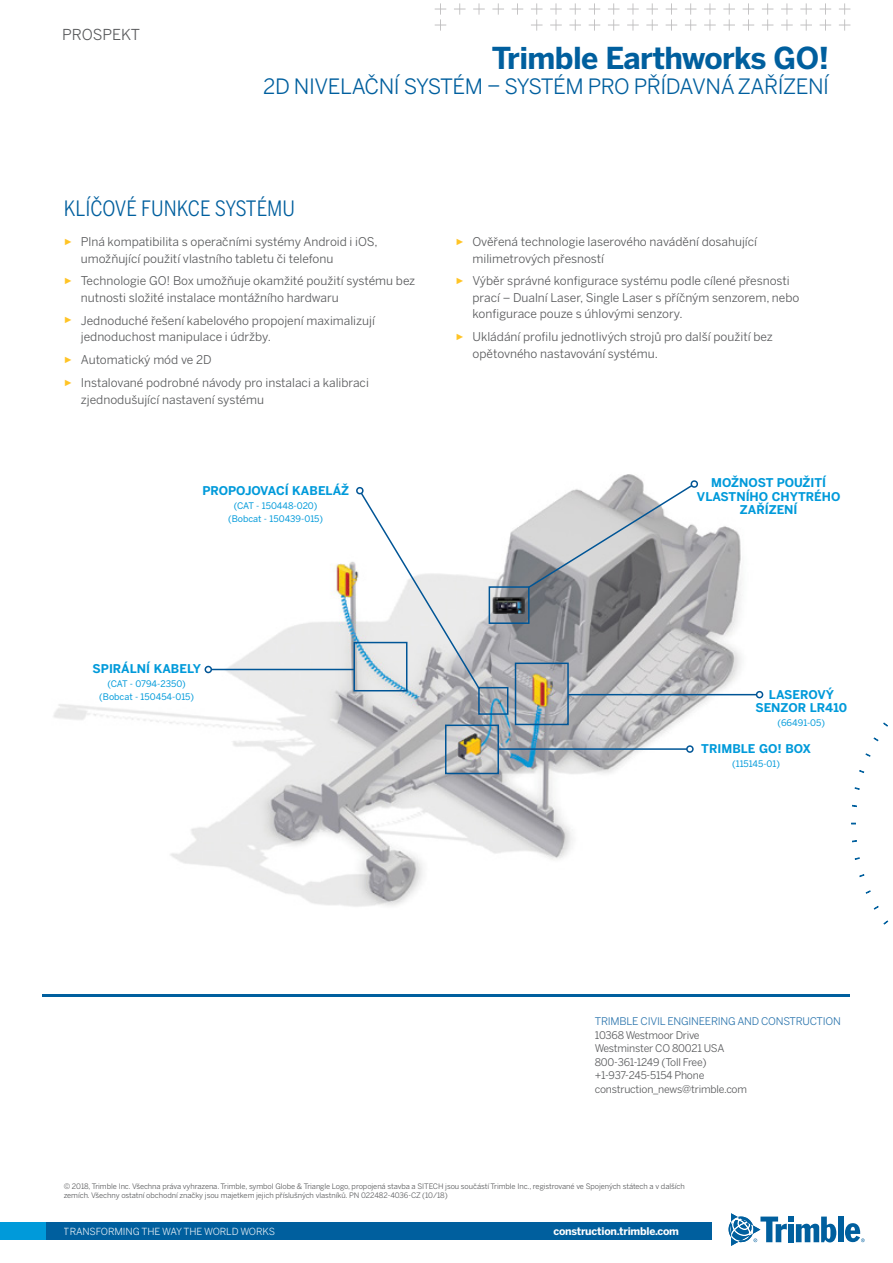
<style>
.page{position:relative;width:893px;height:1263px;background:#fff}
.page>*{position:absolute;margin:0;border:0;box-sizing:border-box;transform-origin:0 0}
.t1{font:700 30px "Benton Sans";letter-spacing:-.02em;color:#005f9e}
.t2{font:21px "Benton Sans";letter-spacing:-.02em;color:#005f9e}
.t3{font:21px "Benton Sans Condensed";color:#005f9e}
.t4{font:15px "Benton Sans";color:#58595b}
.t5{font:12px/16.5px "Benton Sans";color:#58595b}
.t6{font:700 12px/13.5px "Benton Sans";color:#009ada;text-align:center}
.t7{font:10.5px/13.5px "Benton Sans";letter-spacing:-.02em;color:#58595b}
.t8{font:10.5px "Benton Sans";letter-spacing:-.02em;color:#2873ac}
.t9{font:700 10.5px "Benton Sans";letter-spacing:-.02em;color:#fff}
.t10{font:9.75px "Benton Sans";letter-spacing:-.01em;color:#fff}
.t11{font:9px/13.5px "Benton Sans";color:#009ada;text-align:center}
.t12{font:7.5px/9px "Benton Sans";letter-spacing:-.01em;color:#58595b}
.s1{font-family:"Arial";font-size:9px;color:#ffc425}
</style>
<div class="page">
<svg style="left:435px;top:3px;width:415px;height:28px"></svg>
<svg style="left:883px;top:920px;width:5px;height:5px"></svg>
<svg style="left:873px;top:905px;width:6px;height:5px"></svg>
<svg style="left:865px;top:890px;width:6px;height:4px"></svg>
<svg style="left:859px;top:874px;width:6px;height:3px"></svg>
<svg style="left:854px;top:857px;width:6px;height:3px"></svg>
<svg style="left:854px;top:787px;width:6px;height:3px"></svg>
<svg style="left:859px;top:770px;width:5px;height:3px"></svg>
<svg style="left:865px;top:753px;width:6px;height:4px"></svg>
<svg style="left:873px;top:737px;width:6px;height:4px"></svg>
<svg style="left:883px;top:722px;width:5px;height:5px"></svg>
<img style="left:53px;top:474px;width:711px;height:433px">
<div style="left:515px;top:662px;width:54px;height:63px;border:2px solid #005596"></div>
<div style="left:445px;top:724px;width:54px;height:50px;border:2px solid #005596"></div>
<div style="left:353px;top:642px;width:54px;height:49px;border:2px solid #005596"></div>
<hr style="left:568px;top:694px;width:189px;height:1px;background:#005596">
<div style="left:756px;top:691px;width:7px;height:7px;border:2px solid #005596;border-radius:50%"></div>
<hr style="left:498px;top:748px;width:189px;height:2px;background:#005596">
<div style="left:686px;top:745px;width:8px;height:8px;border:2px solid #005596;border-radius:50%"></div>
<hr style="left:211px;top:669px;width:144px;height:1px;background:#005596">
<div style="left:205px;top:666px;width:7px;height:7px;border:2px solid #005596;border-radius:50%"></div>
<div style="left:478px;top:687px;width:30px;height:28px;border:2px solid #005596"></div>
<svg style="left:355px;top:485px;width:126px;height:205px"></svg>
<div style="left:489px;top:586px;width:41px;height:38px;border:2px solid #005596"></div>
<svg style="left:526px;top:480px;width:174px;height:109px"></svg>
<img style="left:492px;top:597px;width:34px;height:17px">
<hr style="left:43px;top:995px;width:807px;height:2px;background:#005f9e">
<div style="left:838px;top:1216px;width:5px;height:26px;background:#005f9e"></div>
<svg style="left:729px;top:1213px;width:107px;height:33px"></svg>
<svg style="left:845px;top:1223px;width:20px;height:19px"></svg>
<div style="left:0;top:1222px;width:712px;height:18px;background:#009ada"></div>
<div style="left:47px;top:1222px;width:665px;height:18px;background:#005f9e"></div>
<p class="t4" style="left:62px;top:26px;width:79px">PROSPEKT</p>
<h1 class="t1" style="left:492px;top:39px;width:339px">Trimble Earthworks GO!</h1>
<h2 class="t2" style="left:263px;top:74px;width:567px">2D NIVELAČNÍ SYSTÉM – SYSTÉM PRO PŘÍDAVNÁ ZAŘÍZENÍ</h2>
<h2 class="t3" style="left:64px;top:196px;width:233px">KLÍČOVÉ FUNKCE SYSTÉMU</h2>
<p class="t5" style="left:81px;top:233px;width:298px;text-indent:-17px"><span class="s1">►</span> Plná kompatibilita s operačními systémy Android i iOS, umožňující použití vlastního tabletu či telefonu</p>
<p class="t5" style="left:81px;top:273px;width:336px;text-indent:-17px"><span class="s1">►</span> Technologie GO! Box umožňuje okamžité použití systému bez nutnosti složité instalace montážního hardwaru</p>
<p class="t5" style="left:81px;top:312px;width:296px;text-indent:-17px"><span class="s1">►</span> Jednoduché řešení kabelového propojení maximalizují jednoduchost manipulace i údržby.</p>
<p class="t5" style="left:64px;top:348px;width:307px;line-height:23px"><span class="s1">►</span> Automatický mód ve 2D<br><span class="s1">►</span> Instalované podrobné návody pro instalaci a kalibraci</p>
<p class="t5" style="left:81px;top:391px;width:185px">zjednodušující nastavení systému</p>
<p class="t6" style="left:202px;top:484px;width:148px">PROPOJOVACÍ KABELÁŽ</p>
<p class="t11" style="left:228px;top:499px;width:97px">(CAT - 150448-020) (Bobcat - 150439-015)</p>
<p class="t5" style="left:472px;top:233px;width:286px;text-indent:-17px"><span class="s1">►</span> Ověřená technologie laserového navádění dosahující milimetrových přesností</p>
<p class="t5" style="left:472px;top:273px;width:328px;text-indent:-17px"><span class="s1">►</span> Výběr správné konfigurace systému podle cílené přesnosti prací – Dualní Laser, Single Laser s příčným senzorem, nebo konfigurace pouze s úhlovými senzory.</p>
<p class="t5" style="left:472px;top:329px;width:302px;text-indent:-17px"><span class="s1">►</span> Ukládání profilu jednotlivých strojů pro další použití bez opětovného nastavování systému.</p>
<p class="t6" style="left:697px;top:476px;width:145px">MOŽNOST POUŽITÍ<br>VLASTNÍHO CHYTRÉHO<br>ZAŘÍZENÍ</p>
<p class="t6" style="left:93px;top:662px;width:110px">SPIRÁLNÍ KABELY</p>
<p class="t11" style="left:99px;top:677px;width:96px">(CAT - 0794-2350) (Bobcat - 150454-015)</p>
<p class="t6" style="left:755px;top:688px;width:93px">LASEROVÝ<br>SENZOR LR410</p>
<p class="t11" style="left:777px;top:716px;width:49px">(66491-05)</p>
<p class="t6" style="left:701px;top:742px;width:111px">TRIMBLE GO! BOX</p>
<p class="t11" style="left:732px;top:757px;width:49px">(115145-01)</p>
<p class="t8" style="left:595px;top:1015px;width:248px">TRIMBLE CIVIL ENGINEERING AND CONSTRUCTION</p>
<p class="t7" style="left:595px;top:1028px;width:154px">10368 Westmoor Drive<br>Westminster CO 80021 USA<br>800-361-1249 (Toll Free) +1-937-245-5154 Phone construction_news@trimble.com</p>
<p class="t12" style="left:64px;top:1182px;width:622px">© 2018, Trimble Inc. Všechna práva vyhrazena. Trimble, symbol Globe &amp; Triangle Logo, propojená stavba a SITECH jsou součástí Trimble Inc., registrované ve Spojených státech a v dalších zemích. Všechny ostatní obchodní značky jsou majetkem jejich příslušných vlastníků. PN 022482-4036-CZ (10/18)</p>
<p class="t10" style="left:64px;top:1226px;width:213px">TRANSFORMING THE WAY THE WORLD WORKS</p>
<p class="t9" style="left:553px;top:1225px;width:127px">construction.trimble.com</p>
</div>
